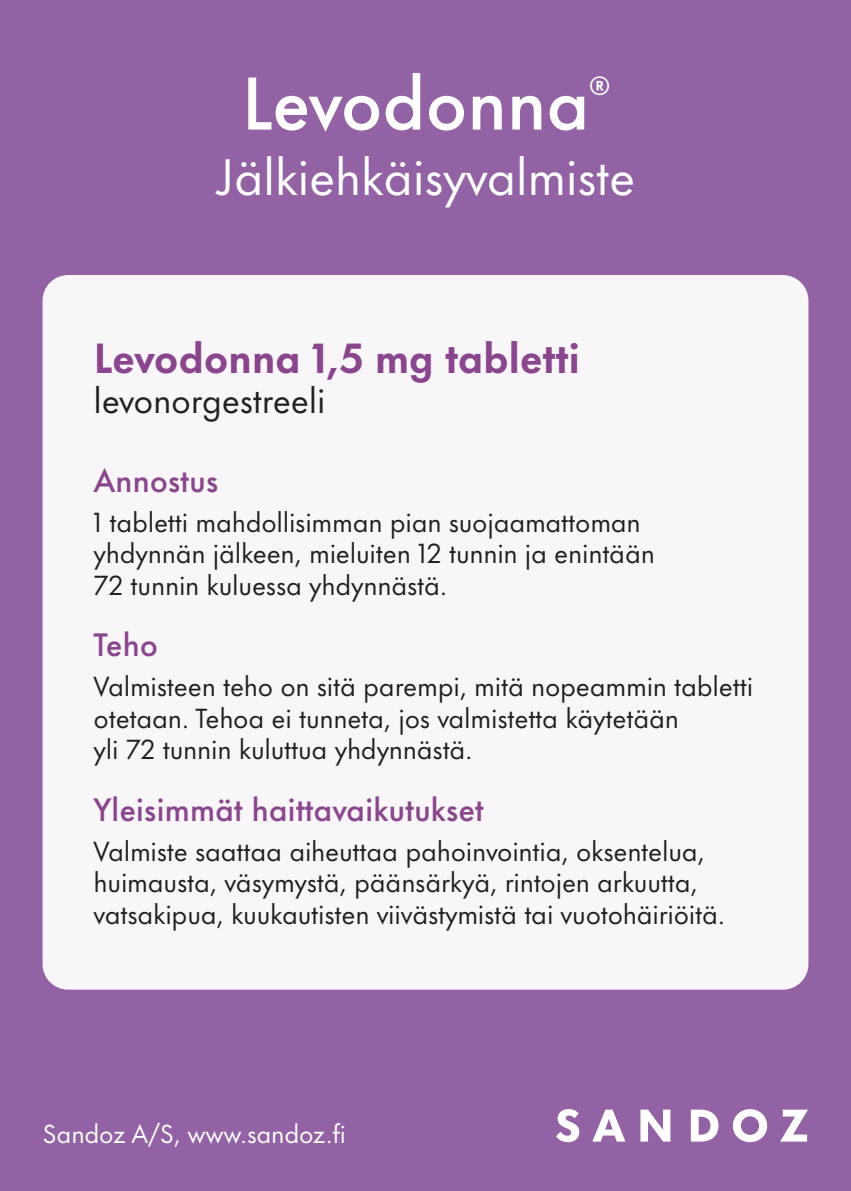
<style>
.page{position:relative;width:851px;height:1191px;background:#fff}
.page>*{position:absolute;margin:0;border:0;box-sizing:border-box;transform-origin:0 0}
.t1{font:500 69px "Futura Now Text";letter-spacing:-.01em;color:#fff}
.t2{font:47.4px "Futura Now Text";letter-spacing:-.01em;color:#fff}
.t3{font:700 39px "Futura Now Text";letter-spacing:-.01em;color:#8a468d}
.t4{font:33px "Futura Now Text";letter-spacing:-.01em;color:#231f20}
.t5{font:500 30px "Futura Now Text";letter-spacing:-.01em;color:#8a468d}
.t6{font:25.5px/31.5px "Futura Now Text";letter-spacing:-.01em;color:#231f20}
.t7{font:24px "Futura Now Text";letter-spacing:-.01em;color:#fff}
</style>
<div class="page">
<div style="left:0;top:0;width:850px;height:1191px;background:#9262a4"></div>
<div style="left:43px;top:275px;width:765px;height:714px;background:#f9f6fa;border-radius:26px"></div>
<svg style="left:556px;top:1109px;width:251px;height:33px"></svg>
<h1 class="t1" style="left:241px;top:47px;width:370px">Levodonna<sup>®</sup></h1>
<h2 class="t2" style="left:215px;top:139px;width:421px">Jälkiehkäisyvalmiste</h2>
<h3 class="t3" style="left:94px;top:325px;width:488px">Levodonna 1,5 mg tabletti</h3>
<p class="t4" style="left:94px;top:374px;width:233px">levonorgestreeli</p>
<p class="t5" style="left:94px;top:455px;width:126px">Annostus</p>
<p class="t6" style="left:94px;top:504px;width:562px">1 tabletti mahdollisimman pian suojaamattoman yhdynnän jälkeen, mieluiten 12 tunnin ja enintään<br>72 tunnin kuluessa yhdynnästä.</p>
<p class="t5" style="left:94px;top:620px;width:66px">Teho</p>
<p class="t6" style="left:94px;top:669px;width:661px">Valmisteen teho on sitä parempi, mitä nopeammin tabletti otetaan. Tehoa ei tunneta, jos valmistetta käytetään<br>yli 72 tunnin kuluttua yhdynnästä.</p>
<p class="t5" style="left:94px;top:784px;width:392px">Yleisimmät haittavaikutukset</p>
<p class="t6" style="left:94px;top:833px;width:633px">Valmiste saattaa aiheuttaa pahoinvointia, oksentelua, huimausta, väsymystä, päänsärkyä, rintojen arkuutta, vatsakipua, kuukautisten viivästymistä tai vuotohäiriöitä.</p>
<p class="t7" style="left:43px;top:1114px;width:305px">Sandoz A/S, www.sandoz.fi</p>
</div>
